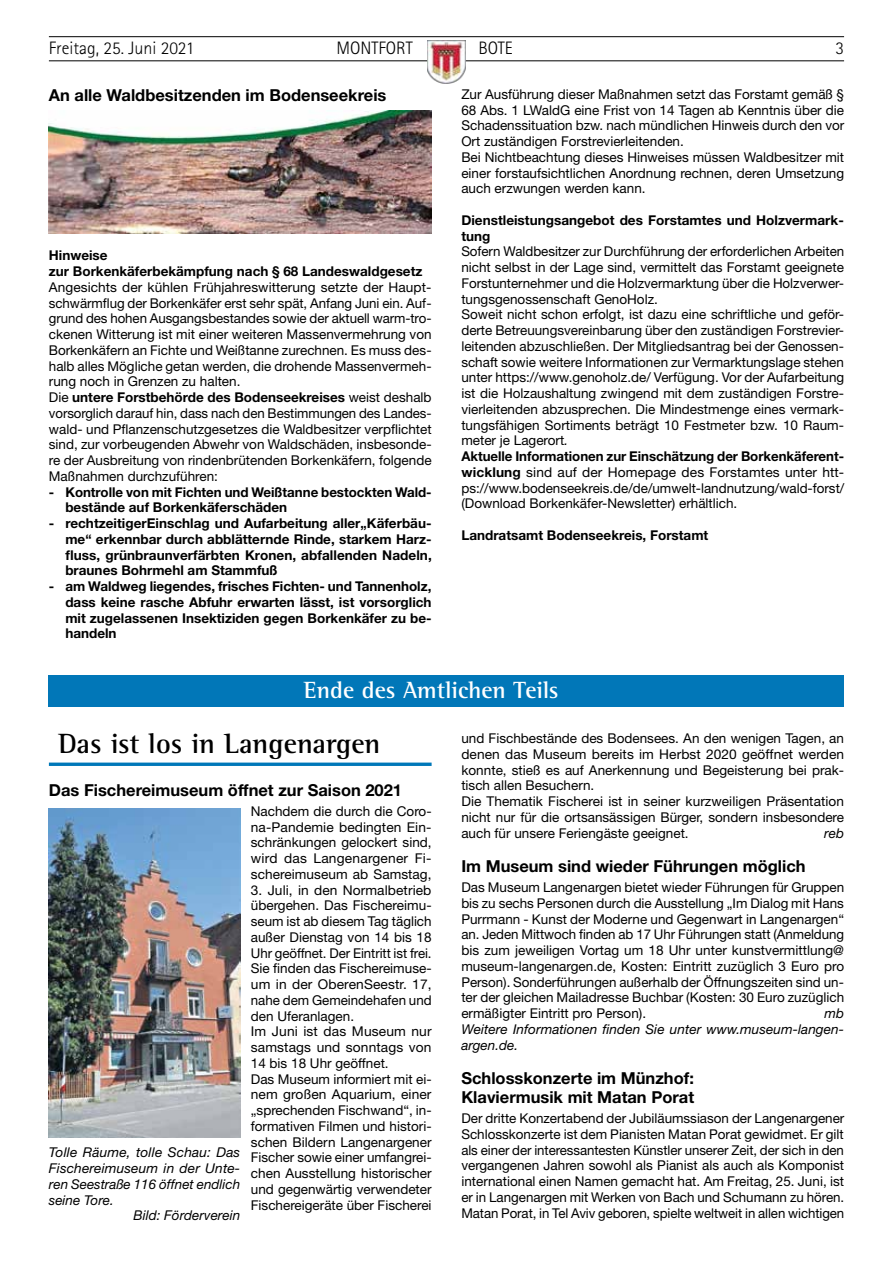
<style>
.page{position:relative;width:893px;height:1263px;background:#fff}
.page>*{position:absolute;margin:0;border:0;box-sizing:border-box;transform-origin:0 0}
.t1{font:700 28.5px "Rotis Semi Serif Std";color:#000}
.t2{font:700 24px "Rotis Semi Serif Std";color:#fff}
.t3{font:300 18px "Rotis Sans Serif Std";color:#000}
.t4{font:700 16.5px/18.8px "Helvetica Neue LT Std";color:#000}
.t5{font:13.5px/15.8px "Helvetica Neue LT Std";color:#000}
.t6{font:700 13.5px/15.8px "Helvetica Neue LT Std";color:#000}
.t7{font:italic 13.5px/15.8px "Helvetica Neue LT Std";letter-spacing:.005em;color:#000;text-align:justify}
.t8{font:700 10.05px "Arial";color:#000}
.t9{font:9.3px/15.1px "Arial";color:#000;text-align:justify}
.t10{font:700 9.3px/15.1px "Arial";color:#000}
.s1{font-style:italic}
.s2{font-weight:700}
.s3{font-family:"Courier New";font-weight:400}
</style>
<div class="page">
<hr style="left:49px;top:36px;width:795px;height:1px;background:#000">
<hr style="left:49px;top:60px;width:795px;height:1px;background:#000">
<img style="left:427px;top:40px;width:39px;height:43px">
<img style="left:49px;top:110px;width:382px;height:123px">
<div style="left:49px;top:675px;width:795px;height:31px;background:#0177b8"></div>
<svg style="left:49px;top:762px;width:383px;height:4px;background:#278cc3"></svg>
<img style="left:49px;top:808px;width:191px;height:330px">
<h3 class="t3" style="left:49px;top:38px;width:147px">Freitag, 25. Juni 2021</h3>
<h3 class="t3" style="left:336px;top:38px;width:78px">MONTFORT</h3>
<h3 class="t3" style="left:479px;top:38px;width:36px">BOTE</h3>
<h3 class="t3" style="left:835px;top:38px;width:10px">3</h3>
<p class="t4" style="left:49px;top:85px;width:339px">An alle Waldbesitzenden im Bodenseekreis</p>
<p class="t5" style="left:461px;top:86px;width:384px">Zur Ausführung dieser Maßnahmen setzt das Forstamt gemäß § 68 Abs. 1 LWaldG eine Frist von 14 Tagen ab Kenntnis über die Schadenssituation bzw. nach mündlichen Hinweis durch den vor Ort zuständigen Forstrevierleitenden.<br>Bei Nichtbeachtung dieses Hinweises müssen Waldbesitzer mit einer forstaufsichtlichen Anordnung rechnen, deren Umsetzung auch erzwungen werden kann.</p>
<p class="t6" style="left:461px;top:212px;width:384px">Dienstleistungsangebot des Forstamtes und Holzvermark&shy;tung</p>
<p class="t5" style="left:461px;top:244px;width:384px">Sofern Waldbesitzer zur Durchführung der erforderlichen Arbeiten nicht selbst in der Lage sind, vermittelt das Forstamt geeignete Forstunternehmer und die Holzvermarktung über die Holzverwer&shy;tungsgenossenschaft GenoHolz.<br>Soweit nicht schon erfolgt, ist dazu eine schriftliche und geför&shy;derte Betreuungsvereinbarung über den zuständigen Forstrevier&shy;leitenden abzuschließen. Der Mitgliedsantrag bei der Genossen&shy;schaft sowie weitere Informationen zur Vermarktungslage stehen unter https://www.genoholz.de/ Verfügung. Vor der Aufarbeitung ist die Holzaushaltung zwingend mit dem zuständigen Forstre&shy;vierleitenden abzusprechen. Die Mindestmenge eines vermark&shy;tungsfähigen Sortiments beträgt 10 Festmeter bzw. 10 Raum&shy;meter je Lagerort<span class="s1">.<br></span><span class="s2">Aktuelle Informationen zur Einschätzung der Borkenkäferent&shy;wicklung</span> sind auf der Homepage des Forstamtes unter htt&shy;ps://www.bodenseekreis.de/de/umwelt-landnutzung/wald-forst/ (Download Borkenkäfer-Newsletter) erhältlich.</p>
<p class="t6" style="left:461px;top:527px;width:248px">Landratsamt Bodenseekreis, Forstamt</p>
<p class="t8" style="left:49px;top:92px;width:88px">im Bodenseekreis</p>
<p class="t6" style="left:49px;top:247px;width:375px">Hinweise<br>zur Borkenkäferbekämpfung nach § 68 Landeswaldgesetz</p>
<p class="t5" style="left:49px;top:279px;width:384px">Angesichts der kühlen Frühjahreswitterung setzte der Haupt&shy;schwärmflug der Borkenkäfer erst sehr spät, Anfang Juni ein. Auf&shy;grund des hohen Ausgangsbestandes sowie der aktuell warm-tro&shy;ckenen Witterung ist mit einer weiteren Massenvermehrung von Borkenkäfern an Fichte und Weißtanne zurechnen. Es muss des&shy;halb alles Mögliche getan werden, die drohende Massenvermeh&shy;rung noch in Grenzen zu halten.<br>Die <span class="s2">untere Forstbehörde des Bodenseekreises</span> weist deshalb vorsorglich darauf hin, dass nach den Bestimmungen des Landes&shy;wald- und Pflanzenschutzgesetzes die Waldbesitzer verpflichtet sind, zur vorbeugenden Abwehr von Waldschäden, insbesonde&shy;re der Ausbreitung von rindenbrütenden Borkenkäfern, folgende Maßnahmen durchzuführen:</p>
<p class="t6" style="left:65px;top:484px;width:368px;text-indent:-16px">- Kontrolle von mit Fichten und Weißtanne bestockten Wald&shy;bestände auf Borkenkäferschäden</p>
<p class="t6" style="left:65px;top:515px;width:368px;text-align:justify;text-indent:-16px">- rechtzeitigerEinschlag und Aufarbeitung aller„Käferbäu&shy;me“ erkennbar durch abblätternde Rinde, starkem Harz&shy;fluss, grünbraunverfärbten Kronen, abfallenden Nadeln, braunes Bohrmehl am Stammfuß</p>
<p class="t6" style="left:65px;top:578px;width:368px;text-align:justify;text-indent:-16px">- am Waldweg liegendes, frisches Fichten- und Tannenholz, dass keine rasche Abfuhr erwarten lässt, ist vorsorglich mit zugelassenen Insektiziden gegen Borkenkäfer zu be&shy;handeln</p>
<p class="t8" style="left:101px;top:264px;width:280px">zur Borkenkäferbekämpfung nach § 68 Landeswaldgesetz</p>
<p class="t9" style="left:49px;top:294px;width:384px">Angesichts der kühlen Frühjahreswitterung setzte der Hauptschwärmflug der Borkenkäfer erst sehr spät, Anfang Juni ein. Aufgrund des hohen Ausgangsbestandes sowie der aktuell warm&shy;trockenen Witterung ist mit einer weiteren Massenvermehrung von Borkenkäfern an Fichte und Weißtanne zurechnen. Es muss deshalb alles Mögliche getan werden, die drohende Massenvermehrung noch in Grenzen zu halten.</p>
<p class="t9" style="left:49px;top:390px;width:384px">nach den Bestimmungen des Landeswald- und Pflanzenschutzgesetzes die Waldbesitzer verpflichtet sind, zur vorbeugenden Abwehr von Waldschäden, insbesondere der Ausbreitung von rindenbrütenden Borkenkäfern, folgende Maßnahmen durchzuführen:</p>
<p class="t10" style="left:71px;top:440px;width:316px;text-indent:-15px"><span class="s3">-</span> Kontrolle von mit Fichten und Weißtanne bestockten Waldbestände auf<br>Borkenkäferschäden</p>
<p class="t10" style="left:71px;top:490px;width:359px">abblätternde Rinde, starkem Harzfluss, grünbraunverfärbten Kronen, abfallenden<br>Nadeln, braunes Bohrmehl am Stammfuß</p>
<p class="t10" style="left:56px;top:526px;width:356px"><span class="s3">-</span> am Waldweg liegendes, frisches Fichten- und Tannenholz, dass keine rasche</p>
<p class="t10" style="left:71px;top:556px;width:118px">Borkenkäfer zu behandeln</p>
<h2 class="t2" style="left:304px;top:676px;width:256px">Ende des Amtlichen Teils</h2>
<h1 class="t1" style="left:58px;top:726px;width:323px">Das ist los in Langenargen</h1>
<p class="t4" style="left:49px;top:780px;width:355px">Das Fischereimuseum öffnet zur Saison 2021</p>
<p class="t5" style="left:461px;top:730px;width:384px">und Fischbestände des Bodensees. An den wenigen Tagen, an denen das Museum bereits im Herbst 2020 geöffnet werden konnte, stieß es auf Anerkennung und Begeisterung bei prak&shy;tisch allen Besuchern.<br>Die Thematik Fischerei ist in seiner kurzweiligen Präsentation nicht nur für die ortsansässigen Bürger, sondern insbesondere auch für unsere Feriengäste geeignet.</p>
<p class="t5" style="left:251px;top:803px;width:182px;text-align:justify">Nachdem die durch die Coro&shy;na-Pandemie bedingten Ein&shy;schränkungen gelockert sind, wird das Langenargener Fi&shy;schereimuseum ab Samstag,</p>
<p class="t5" style="left:251px;top:882px;width:182px">3. Juli, in den Normalbetrieb übergehen. Das Fischereimu&shy;seum ist ab diesem Tag täglich außer Dienstag von 14 bis 18<br>Uhr geöffnet. Der Eintritt ist frei.<br>Sie finden das Fischereimuse&shy;um in der OberenSeestr. 17, nahe dem Gemeindehafen und den Uferanlagen.<br>Im Juni ist das Museum nur samstags und sonntags von<br>14 bis 18 Uhr geöffnet.<br>Das Museum informiert mit ei&shy;nem großen Aquarium, einer „sprechenden Fischwand“, in&shy;formativen Filmen und histori&shy;schen Bildern Langenargener<br>Fischer sowie einer umfangrei&shy;chen Ausstellung historischer und gegenwärtig verwendeter<br>Fischereigeräte über Fischerei</p>
<p class="t7" style="left:824px;top:825px;width:21px">reb</p>
<p class="t4" style="left:461px;top:856px;width:346px">Im Museum sind wieder Führungen möglich</p>
<p class="t5" style="left:461px;top:879px;width:384px;text-align:justify">Das Museum Langenargen bietet wieder Führungen für Gruppen bis zu sechs Personen durch die Ausstellung „Im Dialog mit Hans Purrmann - Kunst der Moderne und Gegenwart in Langenargen“ an. Jeden Mittwoch finden ab 17 Uhr Führungen statt (Anmeldung bis zum jeweiligen Vortag um 18 Uhr unter kunstvermittlung@ museum-langenargen.de, Kosten: Eintritt zuzüglich 3 Euro pro Person). Sonderführungen außerhalb der Öffnungszeiten sind un&shy;ter der gleichen Mailadresse Buchbar (Kosten: 30 Euro zuzüglich ermäßigter Eintritt pro Person).</p>
<p class="t7" style="left:461px;top:1005px;width:384px;text-indent:363px">mb Weitere Informationen finden Sie unter www.museum-langen&shy;argen.de.</p>
<p class="t4" style="left:461px;top:1068px;width:234px">Schlosskonzerte im Münzhof:<br>Klaviermusik mit Matan Porat</p>
<p class="t5" style="left:461px;top:1110px;width:384px;text-align:justify">Der dritte Konzertabend der Jubiläumssiason der Langenargener Schlosskonzerte ist dem Pianisten Matan Porat gewidmet. Er gilt als einer der interessantesten Künstler unserer Zeit, der sich in den vergangenen Jahren sowohl als Pianist als auch als Komponist international einen Namen gemacht hat. Am Freitag, 25. Juni, ist er in Langenargen mit Werken von Bach und Schumann zu hören.<br>Matan Porat, in Tel Aviv geboren, spielte weltweit in allen wichtigen</p>
<p class="t7" style="left:49px;top:1144px;width:193px">Tolle Räume, tolle Schau: Das</p>
<p class="t7" style="left:49px;top:1160px;width:193px">Fischereimuseum in der Unte-</p>
<p class="t7" style="left:49px;top:1176px;width:193px">ren Seestraße 116 öffnet endlich</p>
<p class="t7" style="left:49px;top:1192px;width:67px">seine Tore.</p>
<p class="t7" style="left:133px;top:1207px;width:108px">Bild: Förderverein</p>
</div>
